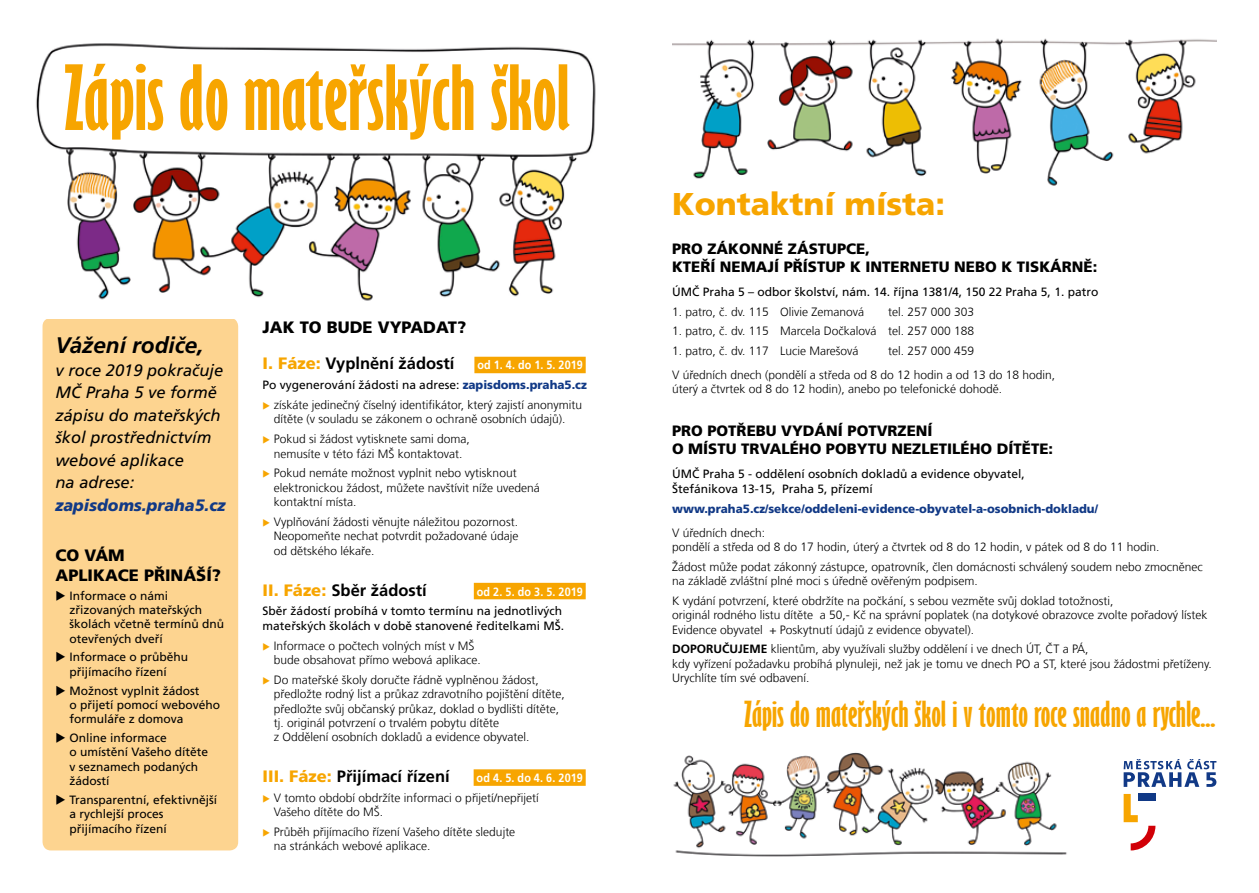
<style>
.page{position:relative;width:1259px;height:893px;background:#fff}
.page>*{position:absolute;margin:0;border:0;box-sizing:border-box;transform-origin:0 0}
.t1{font:700 extra-condensed 82.5px "Gill Sans";color:#f7a500;scale:1.11 1}
.t2{font:700 extra-condensed 33px "Gill Sans";color:#f7a500;scale:1.11 1}
.t3{font:900 31.5px "Frutiger LT Com";color:#f7a500}
.t4{font:italic 700 22.5px "Frutiger LT Com";color:#000}
.t5{font:italic 16.5px/22.5px "Frutiger LT Com";color:#000}
.t6{font:700 16.5px "Frutiger LT Com";color:#000}
.t7{font:900 16.5px/19.8px "Frutiger LT Com";color:#000}
.t8{font:italic 900 16.5px "Frutiger LT Com";color:#113986}
.t9{font:900 15px/18px "Frutiger LT Com";color:#000}
.t10{font:300 12px/14.4px "Frutiger LT Com";color:#000}
.t11{font:12px/14.4px "Frutiger LT Com";color:#000}
.t12{font:900 12px "Frutiger LT Com";color:#113986}
.t13{font:700 12px "Frutiger LT Com";letter-spacing:.015em;color:#fff;scale:.9 1}
.s1{font-weight:900;color:#f7a500}
.s2{font-weight:700;color:#fff}
.s3{font-weight:900;color:#113986}
.s4{color:#f7a500}
.s5{font-weight:700}
</style>
<div class="page">
<img style="left:672px;top:38px;width:544px;height:148px">
<div style="left:43px;top:318px;width:195px;height:532px;background:#fdd490;border-radius:9px"></div>
<img style="left:36px;top:43px;width:560px;height:276px">
<img style="left:673px;top:752px;width:394px;height:105px">
<div style="left:474px;top:357px;width:112px;height:16px;background:#f7a500"></div>
<div style="left:474px;top:583px;width:112px;height:16px;background:#f7a500"></div>
<div style="left:473px;top:769px;width:113px;height:17px;background:#f7a500"></div>
<svg style="left:1123px;top:794px;width:32px;height:56px"></svg>
<svg style="left:1123px;top:759px;width:93px;height:28px"></svg>
<h1 class="t1" style="left:64px;top:48px;width:458px">Zápis do mateřských škol</h1>
<h3 class="t4" style="left:55px;top:332px;width:149px">Vážení rodiče,</h3>
<h3 class="t5" style="left:55px;top:359px;width:169px">v roce 2019 pokračuje<br>MČ Praha 5 ve formě zápisu do mateřských škol prostřednictvím webové aplikace<br>na adrese:</h3>
<h3 class="t8" style="left:55px;top:495px;width:171px">zapisdoms.praha5.cz</h3>
<h3 class="t7" style="left:55px;top:545px;width:167px">CO VÁM<br>APLIKACE PŘINÁŠÍ?</h3>
<p class="t11" style="left:69px;top:588px;width:156px;text-indent:-14px">◆ Informace o námi zřizovaných mateřských školách včetně termínů dnů otevřených dveří</p>
<p class="t11" style="left:69px;top:650px;width:120px;text-indent:-14px">◆ Informace o průběhu přijímacího řízení</p>
<p class="t11" style="left:69px;top:683px;width:152px;text-indent:-14px">◆ Možnost vyplnit žádost<br>o přijetí pomocí webového formuláře z domova</p>
<p class="t11" style="left:69px;top:731px;width:140px;text-indent:-14px">◆ Online informace<br>o umístění Vašeho dítěte v seznamech podaných žádostí</p>
<p class="t11" style="left:69px;top:792px;width:149px;text-indent:-14px">◆ Transparentní, efektivnější a rychlejší proces přijímacího řízení</p>
<h3 class="t7" style="left:263px;top:317px;width:205px">JAK TO BUDE VYPADAT?</h3>
<h3 class="t6" style="left:263px;top:354px;width:193px"><span class="s1">I. FÁZE:</span> Vyplnění žádostí</h3>
<p class="t11" style="left:263px;top:355px;width:326px;line-height:19.8px;text-indent:215px"><span class="s2">od 1. 4. do 1. 5. 2019<br></span>Po vygenerování žádosti na adrese: <span class="s3">ZAPISDOMS.PRAHA5.CZ</span></p>
<p class="t10" style="left:263px;top:398px;width:321px;text-align:center"><span class="s4">◆</span> získáte jedinečný číselný identifikátor, který zajistí anonymitu dítěte (v souladu se zákonem o ochraně osobních údajů).</p>
<p class="t10" style="left:263px;top:432px;width:209px;text-align:center"><span class="s4">◆</span> Pokud si žádost vytisknete sami doma, nemusíte v této fázi MŠ kontaktovat.</p>
<p class="t10" style="left:274px;top:466px;width:267px;text-indent:-11px"><span class="s4">◆</span> Pokud nemáte možnost vyplnit nebo vytisknout elektronickou žádost, můžete navštívit níže uvedená kontaktní místa.</p>
<p class="t10" style="left:274px;top:515px;width:246px;text-align:justify;text-indent:-11px"><span class="s4">◆</span> Vyplňování žádosti věnujte náležitou pozornost.<br>Neopomeňte nechat potvrdit požadované údaje od dětského lékaře.</p>
<h3 class="t6" style="left:263px;top:580px;width:166px"><span class="s1">II. FÁZE:</span> Sběr žádostí</h3>
<p class="t13" style="left:477px;top:584px;width:119px">od 2. 5. do 3. 5. 2019</p>
<p class="t11" style="left:263px;top:604px;width:303px">Sběr žádostí probíhá v tomto termínu na jednotlivých mateřských školách v době stanovené ředitelkami MŠ.</p>
<p class="t10" style="left:274px;top:638px;width:208px;text-indent:-11px"><span class="s4">◆</span> Informace o počtech volných míst v MŠ bude obsahovat přímo webová aplikace.</p>
<p class="t10" style="left:274px;top:672px;width:292px;text-indent:-11px"><span class="s4">◆</span> Do mateřské školy doručte řádně vyplněnou žádost, předložte rodný list a průkaz zdravotního pojištění dítěte, předložte svůj občanský průkaz, doklad o bydlišti dítěte, tj. originál potvrzení o trvalém pobytu dítěte<br>z Oddělení osobních dokladů a evidence obyvatel.</p>
<h3 class="t6" style="left:263px;top:767px;width:189px"><span class="s1">III. FÁZE:</span> Přijímací řízení</h3>
<p class="t13" style="left:476px;top:771px;width:119px">od 4. 5. do 4. 6. 2019</p>
<p class="t10" style="left:274px;top:791px;width:266px;text-indent:-11px"><span class="s4">◆</span> V tomto období obdržíte informaci o přijetí/nepřijetí<br>Vašeho dítěte do MŠ.</p>
<p class="t10" style="left:274px;top:825px;width:243px;text-indent:-11px"><span class="s4">◆</span> Průběh přijímacího řízení Vašeho dítěte sledujte na stránkách webové aplikace.</p>
<h3 class="t3" style="left:672px;top:185px;width:275px">KONTAKTNÍ MÍSTA:</h3>
<p class="t9" style="left:672px;top:240px;width:427px">PRO ZÁKONNÉ ZÁSTUPCE,<br>KTEŘÍ NEMAJÍ PŘÍSTUP K INTERNETU NEBO K TISKÁRNĚ:</p>
<p class="t11" style="left:672px;top:284px;width:428px">ÚMČ Praha 5 – odbor školství, nám. 14. října 1381/4, 150 22 Praha 5, 1. patro</p>
<p class="t10" style="left:672px;top:304px;width:193px">1. patro, č. dv. 115 Olivie Zemanová</p>
<p class="t10" style="left:888px;top:304px;width:88px">tel. 257 000 303</p>
<p class="t10" style="left:672px;top:324px;width:304px">1. patro, č. dv. 115 Marcela Dočkalová tel. 257 000 188</p>
<p class="t10" style="left:672px;top:344px;width:188px">1. patro, č. dv. 117 Lucie Marešová</p>
<p class="t10" style="left:672px;top:339px;width:385px;line-height:24px;text-indent:216px">tel. 257 000 459<br>V úředních dnech (pondělí a středa od 8 do 12 hodin a od 13 do 18 hodin,</p>
<p class="t10" style="left:672px;top:382px;width:332px">úterý a čtvrtek od 8 do 12 hodin), anebo po telefonické dohodě.</p>
<p class="t9" style="left:672px;top:422px;width:383px">PRO POTŘEBU VYDÁNÍ POTVRZENÍ<br>O MÍSTU TRVALÉHO POBYTU NEZLETILÉHO DÍTĚTE:</p>
<p class="t11" style="left:672px;top:467px;width:354px">ÚMČ Praha 5 - oddělení osobních dokladů a evidence obyvatel,<br>Štefánikova 13-15, Praha 5, přízemí</p>
<p class="t12" style="left:672px;top:501px;width:427px">WWW.PRAHA5.CZ/SEKCE/ODDELENI-EVIDENCE-OBYVATEL-A-OSOBNICH-DOKLADU/</p>
<p class="t10" style="left:672px;top:525px;width:489px">V úředních dnech:<br>pondělí a středa od 8 do 17 hodin, úterý a čtvrtek od 8 do 12 hodin, v pátek od 8 do 11 hodin.</p>
<p class="t10" style="left:672px;top:559px;width:532px">Žádost může podat zákonný zástupce, opatrovník, člen domácnosti schválený soudem nebo zmocněnec na základě zvláštní plné moci s úředně ověřeným podpisem.</p>
<p class="t10" style="left:672px;top:594px;width:537px">K vydání potvrzení, které obdržíte na počkání, s sebou vezměte svůj doklad totožnosti,<br>originál rodného listu dítěte a 50,- Kč na správní poplatek (na dotykové obrazovce zvolte pořadový lístek<br>Evidence obyvatel + Poskytnutí údajů z evidence obyvatel).</p>
<p class="t10" style="left:672px;top:642px;width:541px"><span class="s5">DOPORUČUJEME</span> klientům, aby využívali služby oddělení i ve dnech ÚT, ČT a PÁ,<br>kdy vyřízení požadavku probíhá plynuleji, než jak je tomu ve dnech PO a ST, které jsou žádostmi přetíženy.<br>Urychlíte tím své odbavení.</p>
<h2 class="t2" style="left:744px;top:694px;width:426px">Zápis do mateřských škol i v tomto roce snadno a rychle...</h2>
</div>
